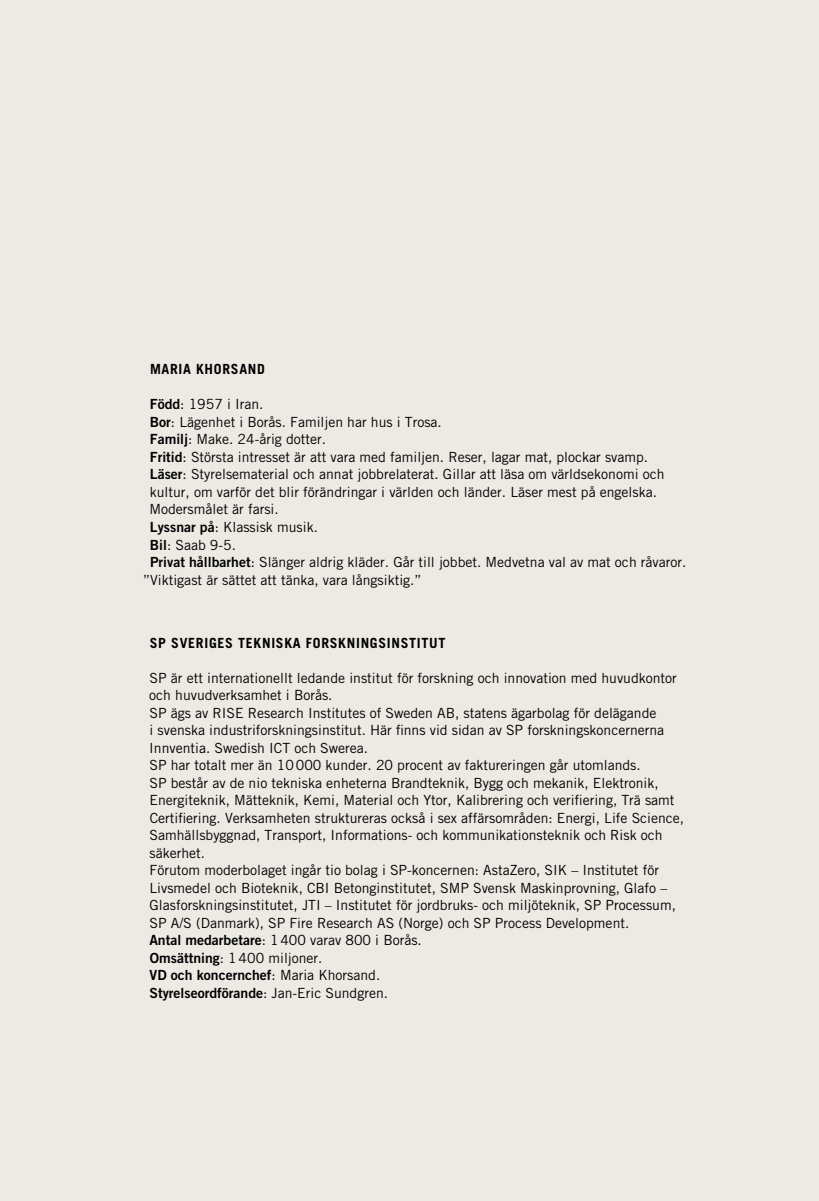
<style>
.page{position:relative;width:819px;height:1201px;background:#fff}
.page>*{position:absolute;margin:0;border:0;box-sizing:border-box;transform-origin:0 0}
.t1{font:14px/17.5px "Trade Gothic LT Std";color:#000001}
.t2{font:14px/17.5px "Trade Gothic LT Std Bd 2";color:#000001}
.t3{font:700 14px "Trade Gothic LT Std";letter-spacing:.05em;color:#000001}
.s1{font-family:"Trade Gothic LT Std Bd 2"}
.s2{font-family:"Trade Gothic LT Std"}
</style>
<div class="page">
<div style="left:0;top:0;width:819px;height:1200px;background:#edeae4"></div>
<p class="t3" style="left:150px;top:361px;width:116px">MARIA KHORSAND</p>
<p class="t1" style="left:150px;top:395px;width:115px"><span class="s1">Född</span>: 1957 i Iran.</p>
<p class="t1" style="left:150px;top:413px;width:293px"><span class="s1">Bor</span>: Lägenhet i Borås. Familjen har hus i Trosa.</p>
<p class="t1" style="left:150px;top:430px;width:178px"><span class="s1">Familj</span>: Make. 24-årig dotter.</p>
<p class="t1" style="left:150px;top:448px;width:500px"><span class="s1">Fritid</span>: Största intresset är att vara med familjen. Reser, lagar mat, plockar svamp.</p>
<p class="t1" style="left:150px;top:465px;width:516px"><span class="s1">Läser</span>: Styrelsematerial och annat jobbrelaterat. Gillar att läsa om världsekonomi och</p>
<p class="t1" style="left:150px;top:483px;width:508px">kultur, om varför det blir förändringar i världen och länder. Läser mest på engelska.</p>
<p class="t1" style="left:149px;top:500px;width:131px">Modersmålet är farsi.</p>
<p class="t1" style="left:150px;top:518px;width:169px"><span class="s1">Lyssnar på</span>: Klassisk musik.</p>
<p class="t1" style="left:150px;top:535px;width:88px"><span class="s1">Bil</span>: Saab 9-5.</p>
<p class="t1" style="left:150px;top:553px;width:538px"><span class="s1">Privat hållbarhet</span>: Slänger aldrig kläder. Går till jobbet. Medvetna val av mat och råvaror.</p>
<p class="t1" style="left:143px;top:570px;width:280px">”Viktigast är sättet att tänka, vara långsiktig.”</p>
<p class="t3" style="left:150px;top:634px;width:297px">SP SVERIGES TEKNISKA FORSKNINGSINSTITUT</p>
<p class="t1" style="left:149px;top:668px;width:536px">SP är ett internationellt ledande institut för forskning och innovation med huvudkontor och huvudverksamhet i Borås.<br>SP ägs av RISE Research Institutes of Sweden AB, statens ägarbolag för delägande<br>i svenska industriforskningsinstitut. Här finns vid sidan av SP forskningskoncernerna Innventia. Swedish ICT och Swerea.<br>SP har totalt mer än 10000 kunder. 20 procent av faktureringen går utomlands.<br>SP består av de nio tekniska enheterna Brandteknik, Bygg och mekanik, Elektronik, Energiteknik, Mätteknik, Kemi, Material och Ytor, Kalibrering och verifiering, Trä samt Certifiering. Verksamheten struktureras också i sex affärsområden: Energi, Life Science, Samhällsbyggnad, Transport, Informations- och kommunikationsteknik och Risk och säkerhet.<br>Förutom moderbolaget ingår tio bolag i SP-koncernen: AstaZero, SIK – Institutet för Livsmedel och Bioteknik, CBI Betonginstitutet, SMP Svensk Maskinprovning, Glafo – Glasforskningsinstitutet, JTI – Institutet för jordbruks- och miljöteknik, SP Processum, SP A/S (Danmark), SP Fire Research AS (Norge) och SP Process Development.<br><span class="s1">Antal medarbetare</span>: 1400 varav 800 i Borås.<br><span class="s1">Omsättning</span>: 1400 miljoner.</p>
<p class="t2" style="left:149px;top:966px;width:240px">VD och koncernchef<span class="s2">: Maria Khorsand.<br></span>Styrelseordförande<span class="s2">: Jan-Eric Sundgren.</span></p>
</div>
